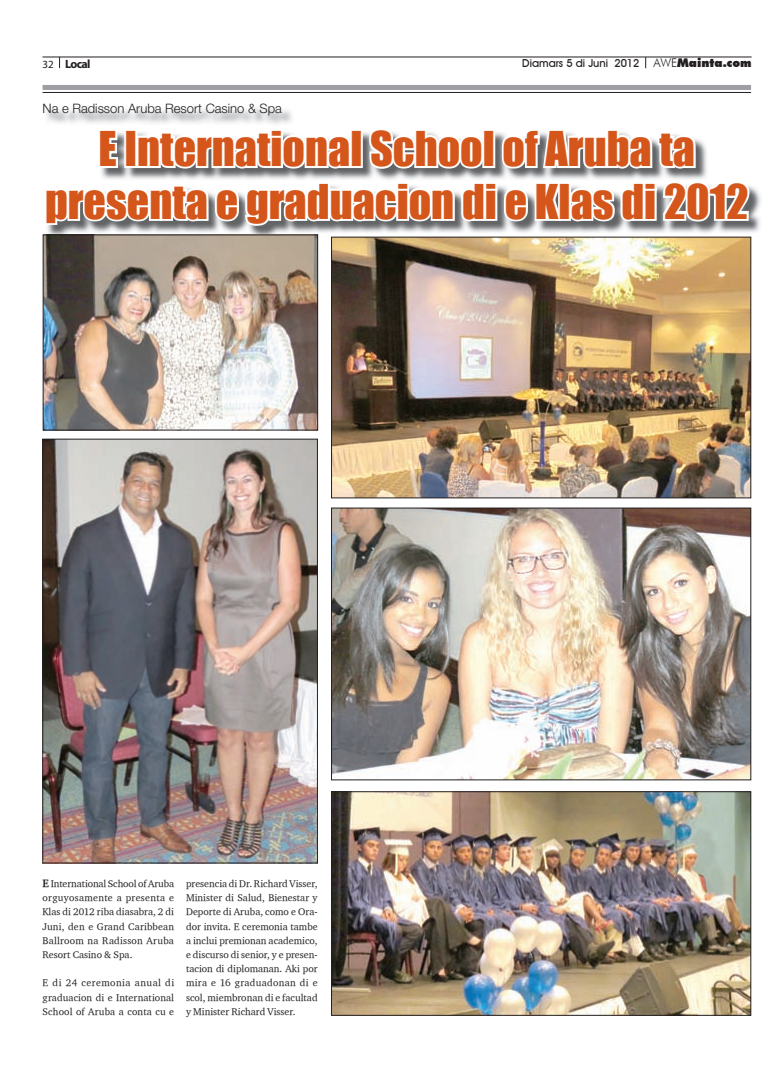
<style>
.page{position:relative;width:780px;height:1078px;background:#fff}
.page>*{position:absolute;margin:0;border:0;box-sizing:border-box;transform-origin:0 0}
.t1{font:44px/52.8px "Impact";color:#d5561b;text-align:center}
.t2{font:300 13px "Helvetica Neue LT Std";color:#231f20}
.t3{font:700 12px "Myriad Pro";letter-spacing:-.06em;color:#231f20}
.t4{font:500 11px "Avant Garde IT Cby BT";color:#231f20}
.t5{font:10px/14.2px "Charter ITCTT";letter-spacing:.01em;color:#231f20;text-align:justify}
.s1{font-weight:400;font-size:11px}
.s2{font-family:"Futura BT";font-weight:300;font-size:12px}
.s3{font-family:"Futura BT";font-weight:900;font-size:12px}
.s4{font-family:"Charter Bd ITCTT Bold";font-size:11px}
</style>
<div class="page">
<hr style="left:43px;top:57px;width:708px;height:1px;background:#231f20">
<div style="left:43px;top:85px;width:708px;height:5px;background:#9d9fa2"></div>
<hr style="left:43px;top:92px;width:708px;height:1px;background:#231f20">
<img style="left:45px;top:187px;width:716px;height:51px">
<svg style="left:45px;top:107px;width:707px;height:122px"></svg>
<img style="left:45px;top:441px;width:270px;height:420px">
<div style="left:43px;top:439px;width:274px;height:424px;border:1px solid #231f20"></div>
<img style="left:333px;top:239px;width:416px;height:257px">
<div style="left:331px;top:237px;width:420px;height:261px;border:1px solid #231f20"></div>
<img style="left:333px;top:509px;width:416px;height:269px">
<div style="left:331px;top:507px;width:420px;height:273px;border:1px solid #231f20"></div>
<img style="left:333px;top:793px;width:416px;height:220px">
<div style="left:331px;top:791px;width:420px;height:224px;border:1px solid #231f20"></div>
<img style="left:45px;top:237px;width:271px;height:191px">
<div style="left:43px;top:235px;width:275px;height:195px;border:1px solid #231f20"></div>
<p class="t3" style="left:43px;top:56px;width:49px"><span class="s1">32</span> Local</p>
<p class="t4" style="left:522px;top:57px;width:231px">Diamars 5 di Juni 2012 <span class="s2">AWE</span><span class="s3">Mainta.com</span></p>
<h2 class="t2" style="left:43px;top:101px;width:241px">Na e Radisson Aruba Resort Casino &amp; Spa</h2>
<h1 class="t1" style="left:45px;top:121px;width:705px">E International School of Aruba ta presenta e graduacion di e Klas di 2012</h1>
<p class="t5" style="left:43px;top:876px;width:133px"><span class="s4">E</span> International School of Aruba orguyosamente a presenta e Klas di 2012 riba diasabra, 2 di Juni, den e Grand Caribbean Ballroom na Radisson Aruba Resort Casino &amp; Spa.</p>
<p class="t5" style="left:43px;top:975px;width:133px">E di 24 ceremonia anual di graduacion di e International School of Aruba a conta cu e</p>
<p class="t5" style="left:186px;top:876px;width:133px">presencia di Dr. Richard Visser, Minister di Salud, Bienestar y Deporte di Aruba, como e Ora&shy;dor invita. E ceremonia tambe a inclui premionan academico, e discurso di senior, y e presen&shy;tacion di diplomanan. Aki por mira e 16 graduadonan di e scol, miembronan di e facultad y Minister Richard Visser.</p>
</div>
